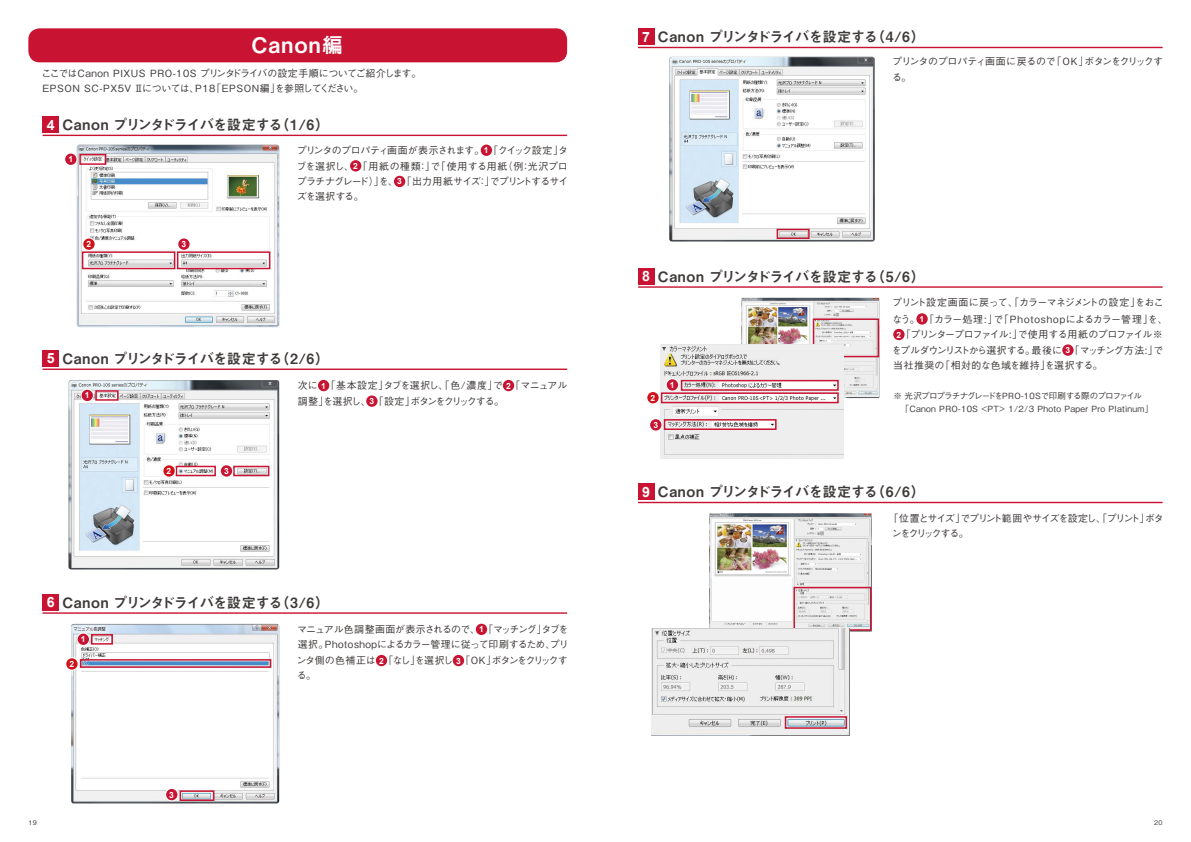
<style>
.page{position:relative;width:1191px;height:842px;background:#fff}
.page>*{position:absolute;margin:0;border:0;box-sizing:border-box;transform-origin:0 0}
.t1{font:21.3px "Midashi Go Pr 6 N MB31";letter-spacing:.05em;color:#fff}
.t2{font:14.2px "Midashi Go Pr 6 N MB31";letter-spacing:-.05em;color:#3e3a39}
.t3{font:700 14.2px "Arial";color:#fff}
.t4{font:500 9.9px/15.4px "Gothic BBB Pr 6 N";letter-spacing:-.06em;color:#3e3a39}
.t5{font:500 9.9px/15.6px "Gothic BBB Pr 6 N";letter-spacing:-.095em;color:#3e3a39}
.t6{font:500 9.9px/15.6px "Gothic BBB Pr 6 N";letter-spacing:.015em;color:#3e3a39}
.t7{font:500 9.9px/14.9px "Gothic BBB Pr 6 N";letter-spacing:-.025em;color:#3e3a39}
.t8{font:500 9.9px/15.6px "Gothic BBB Pr 6 N";letter-spacing:-.115em;color:#3e3a39}
.t9{font:500 9.9px "Gothic BBB Pr 6 N";letter-spacing:.05em;color:#3e3a39}
.t10{font:500 9.9px/14.9px "Gothic BBB Pr 6 N";letter-spacing:-.1em;color:#3e3a39}
.t11{font:500 9.9px "Gothic BBB Pr 6 N";letter-spacing:.035em;color:#3e3a39}
.t12{font:500 8.5px/13px "Gothic BBB Pr 6 N";letter-spacing:.03em;color:#3e3a39}
.t13{font:700 8.5px "Arial";color:#fff}
.t14{font:500 6.4px "Gothic BBB Pr 6 N";color:#3e3a39}
.s1{font-family:"Arial";font-weight:700;font-size:8.5px;color:#fff}
</style>
<div class="page">
<hr style="left:638px;top:47px;width:524px;height:1px;background:#c81432">
<hr style="left:638px;top:286px;width:524px;height:2px;background:#c81432">
<hr style="left:638px;top:502px;width:524px;height:1px;background:#c81432">
<div style="left:916px;top:313px;width:11px;height:12px;background:#c81432;border-radius:50%"></div>
<div style="left:893px;top:329px;width:11px;height:11px;background:#c81432;border-radius:50%"></div>
<div style="left:1062px;top:344px;width:11px;height:12px;background:#c81432;border-radius:50%"></div>
<img style="left:669px;top:57px;width:205px;height:184px">
<div style="left:776px;top:229px;width:33px;height:10px;border:2px solid #c81533"></div>
<img style="left:741px;top:298px;width:138px;height:100px">
<div style="left:812px;top:318px;width:67px;height:39px;border:2px solid #c81533"></div>
<img style="left:660px;top:344px;width:184px;height:115px">
<div style="left:681px;top:380px;width:157px;height:11px;border:2px solid #c81533"></div>
<div style="left:661px;top:392px;width:177px;height:11px;border:2px solid #c81533"></div>
<div style="left:664px;top:419px;width:112px;height:11px;border:2px solid #c81533"></div>
<img style="left:709px;top:513px;width:162px;height:116px">
<div style="left:793px;top:587px;width:78px;height:44px;border:2px solid #c81533"></div>
<img style="left:652px;top:629px;width:197px;height:107px">
<div style="left:785px;top:716px;width:62px;height:13px;border:2px solid #c81533"></div>
<svg style="left:665px;top:378px;width:14px;height:14px"></svg>
<div style="left:666px;top:379px;width:12px;height:12px;background:#c81432;border-radius:50%"></div>
<svg style="left:646px;top:391px;width:13px;height:13px"></svg>
<div style="left:647px;top:392px;width:11px;height:11px;background:#d0121b;border-radius:50%"></div>
<svg style="left:649px;top:418px;width:13px;height:14px"></svg>
<div style="left:650px;top:419px;width:11px;height:12px;background:#c81432;border-radius:50%"></div>
<hr style="left:43px;top:135px;width:524px;height:1px;background:#c81432">
<hr style="left:43px;top:369px;width:524px;height:1px;background:#c81432">
<hr style="left:43px;top:612px;width:524px;height:2px;background:#c81432">
<div style="left:481px;top:145px;width:11px;height:11px;background:#c81432;border-radius:50%"></div>
<div style="left:350px;top:160px;width:11px;height:11px;background:#c81432;border-radius:50%"></div>
<div style="left:394px;top:176px;width:11px;height:11px;background:#c81432;border-radius:50%"></div>
<div style="left:318px;top:380px;width:11px;height:11px;background:#c81432;border-radius:50%"></div>
<div style="left:503px;top:380px;width:11px;height:11px;background:#c81432;border-radius:50%"></div>
<div style="left:366px;top:395px;width:11px;height:12px;background:#c81432;border-radius:50%"></div>
<div style="left:476px;top:624px;width:11px;height:11px;background:#c81432;border-radius:50%"></div>
<div style="left:376px;top:655px;width:11px;height:11px;background:#c81432;border-radius:50%"></div>
<div style="left:453px;top:655px;width:11px;height:11px;background:#c81432;border-radius:50%"></div>
<div style="left:28px;top:28px;width:539px;height:34px;background:#c81432;border-radius:11px"></div>
<img style="left:77px;top:145px;width:202px;height:182px">
<div style="left:79px;top:154px;width:27px;height:11px;border:2px solid #c81533"></div>
<div style="left:82px;top:251px;width:93px;height:18px;border:2px solid #c81533"></div>
<div style="left:177px;top:251px;width:93px;height:18px;border:2px solid #c81533"></div>
<img style="left:69px;top:380px;width:210px;height:189px">
<div style="left:95px;top:390px;width:24px;height:11px;border:2px solid #c81533"></div>
<div style="left:176px;top:466px;width:40px;height:10px;border:2px solid #c81533"></div>
<div style="left:233px;top:466px;width:36px;height:10px;border:2px solid #c81533"></div>
<img style="left:71px;top:624px;width:208px;height:179px">
<div style="left:91px;top:634px;width:22px;height:11px;border:2px solid #c81533"></div>
<div style="left:80px;top:659px;width:191px;height:9px;border:2px solid #c81533"></div>
<div style="left:180px;top:790px;width:34px;height:11px;border:2px solid #c81533"></div>
<svg style="left:64px;top:153px;width:14px;height:13px"></svg>
<div style="left:65px;top:154px;width:11px;height:11px;background:#c81432;border-radius:50%"></div>
<svg style="left:82px;top:237px;width:14px;height:14px"></svg>
<div style="left:83px;top:238px;width:12px;height:12px;background:#d0121b;border-radius:50%"></div>
<svg style="left:177px;top:237px;width:14px;height:14px"></svg>
<div style="left:178px;top:238px;width:12px;height:12px;background:#c81432;border-radius:50%"></div>
<svg style="left:81px;top:389px;width:13px;height:13px"></svg>
<div style="left:82px;top:390px;width:11px;height:11px;background:#c81432;border-radius:50%"></div>
<svg style="left:162px;top:464px;width:14px;height:14px"></svg>
<div style="left:163px;top:465px;width:12px;height:12px;background:#d0121b;border-radius:50%"></div>
<svg style="left:220px;top:464px;width:13px;height:14px"></svg>
<div style="left:221px;top:465px;width:11px;height:12px;background:#c81432;border-radius:50%"></div>
<svg style="left:77px;top:632px;width:13px;height:14px"></svg>
<div style="left:78px;top:634px;width:11px;height:11px;background:#c81432;border-radius:50%"></div>
<svg style="left:65px;top:657px;width:14px;height:14px"></svg>
<div style="left:66px;top:658px;width:12px;height:12px;background:#d0121b;border-radius:50%"></div>
<svg style="left:165px;top:788px;width:13px;height:13px"></svg>
<div style="left:166px;top:789px;width:11px;height:11px;background:#c81432;border-radius:50%"></div>
<div style="left:43px;top:116px;width:16px;height:17px;background:#c81432"></div>
<div style="left:43px;top:350px;width:16px;height:17px;background:#c81432"></div>
<div style="left:43px;top:594px;width:16px;height:16px;background:#c81432"></div>
<div style="left:638px;top:28px;width:16px;height:17px;background:#c81432"></div>
<div style="left:638px;top:268px;width:16px;height:16px;background:#c81432"></div>
<div style="left:638px;top:483px;width:16px;height:17px;background:#c81432"></div>
<h1 class="t1" style="left:251px;top:28px;width:93px">Canon編</h1>
<p class="t6" style="left:42px;top:65px;width:381px">ここではCanon PIXUS PRO-10S プリンタドライバの設定手順についてご紹介します。<br>EPSON SC-PX5V Ⅱについては、P18「EPSON編」を参照してください。</p>
<h2 class="t3" style="left:47px;top:115px;width:9px">4</h2>
<h2 class="t2" style="left:62px;top:113px;width:269px">Canon プリンタドライバを設定する（1/6）</h2>
<p class="t13" style="left:68px;top:153px;width:6px">1</p>
<p class="t13" style="left:86px;top:238px;width:6px">2</p>
<p class="t13" style="left:181px;top:238px;width:6px">3</p>
<p class="t4" style="left:296px;top:142px;width:274px;text-align:justify">プリンタのプロパティ画面が表示されます。<span class="s1">1</span>「クイック設定」タブを選択し、<span class="s1">2</span>「用紙の種類：」で「使用する用紙（例：光沢プロプラチナグレード）」を、<span class="s1">3</span>「出力用紙サイズ：」でプリントするサイズを選択する。</p>
<h2 class="t3" style="left:47px;top:348px;width:9px">5</h2>
<h2 class="t2" style="left:62px;top:347px;width:269px">Canon プリンタドライバを設定する（2/6）</h2>
<p class="t13" style="left:85px;top:389px;width:6px">1</p>
<p class="t5" style="left:298px;top:377px;width:271px">次に <span class="s1">1</span>「基本設定」タブを選択し、「色/濃度」で <span class="s1">2</span>「マニュアル調整」を選択し、<span class="s1">3</span>「設定」ボタンをクリックする。</p>
<p class="t13" style="left:167px;top:465px;width:6px">2</p>
<p class="t13" style="left:224px;top:465px;width:6px">3</p>
<h2 class="t3" style="left:47px;top:592px;width:9px">6</h2>
<h2 class="t2" style="left:62px;top:591px;width:269px">Canon プリンタドライバを設定する（3/6）</h2>
<p class="t13" style="left:81px;top:633px;width:6px">1</p>
<p class="t13" style="left:69px;top:658px;width:6px">2</p>
<p class="t7" style="left:297px;top:621px;width:273px">マニュアル色調整画面が表示されるので、<span class="s1">1</span>「マッチング」タブを選択。Photoshopによるカラー管理に従って印刷するため、プリ</p>
<p class="t10" style="left:296px;top:652px;width:273px">ンタ側の色補正は <span class="s1">2</span>「なし」を選択し <span class="s1">3</span>「OK」ボタンをクリックする。</p>
<p class="t13" style="left:169px;top:789px;width:6px">3</p>
<h2 class="t3" style="left:642px;top:27px;width:9px">7</h2>
<h2 class="t2" style="left:658px;top:26px;width:269px">Canon プリンタドライバを設定する（4/6）</h2>
<p class="t4" style="left:892px;top:53px;width:272px">プリンタのプロパティ画面に戻るので「OK」ボタンをクリックする。</p>
<h2 class="t3" style="left:642px;top:266px;width:9px">8</h2>
<h2 class="t2" style="left:658px;top:265px;width:269px">Canon プリンタドライバを設定する（5/6）</h2>
<p class="t13" style="left:650px;top:392px;width:6px">2</p>
<p class="t13" style="left:653px;top:419px;width:6px">3</p>
<p class="t13" style="left:670px;top:379px;width:6px">1</p>
<p class="t4" style="left:892px;top:294px;width:273px">プリント設定画面に戻って、「カラーマネジメントの設定」をおこ</p>
<p class="t9" style="left:892px;top:311px;width:277px">なう。<span class="s1">1</span>「カラー処理:」で「Photoshopによるカラー管理」を、</p>
<p class="t5" style="left:896px;top:326px;width:268px"><span class="s1">2</span>「プリンタープロファイル:」で使用する用紙のプロファイル※</p>
<p class="t5" style="left:891px;top:342px;width:273px">をプルダウンリストから選択する。最後に <span class="s1">3</span>「マッチング方法:」で</p>
<p class="t11" style="left:893px;top:357px;width:211px">当社推奨の「相対的な色域を維持」を選択する。</p>
<p class="t12" style="left:900px;top:388px;width:254px;text-indent:-7px">※ 光沢プロプラチナグレードをPRO-10Sで印刷する際のプロファイル「Canon PRO-10S &lt;PT&gt; 1/2/3 Photo Paper Pro Platinum」</p>
<h2 class="t3" style="left:642px;top:482px;width:9px">9</h2>
<h2 class="t2" style="left:658px;top:480px;width:269px">Canon プリンタドライバを設定する（6/6）</h2>
<p class="t8" style="left:892px;top:510px;width:273px;text-indent:-3px">「位置とサイズ」でプリント範囲やサイズを設定し、「プリント」ボタンをクリックする。</p>
<p class="t14" style="left:28px;top:817px;width:10px">19</p>
<p class="t14" style="left:1154px;top:817px;width:10px">20</p>
</div>
